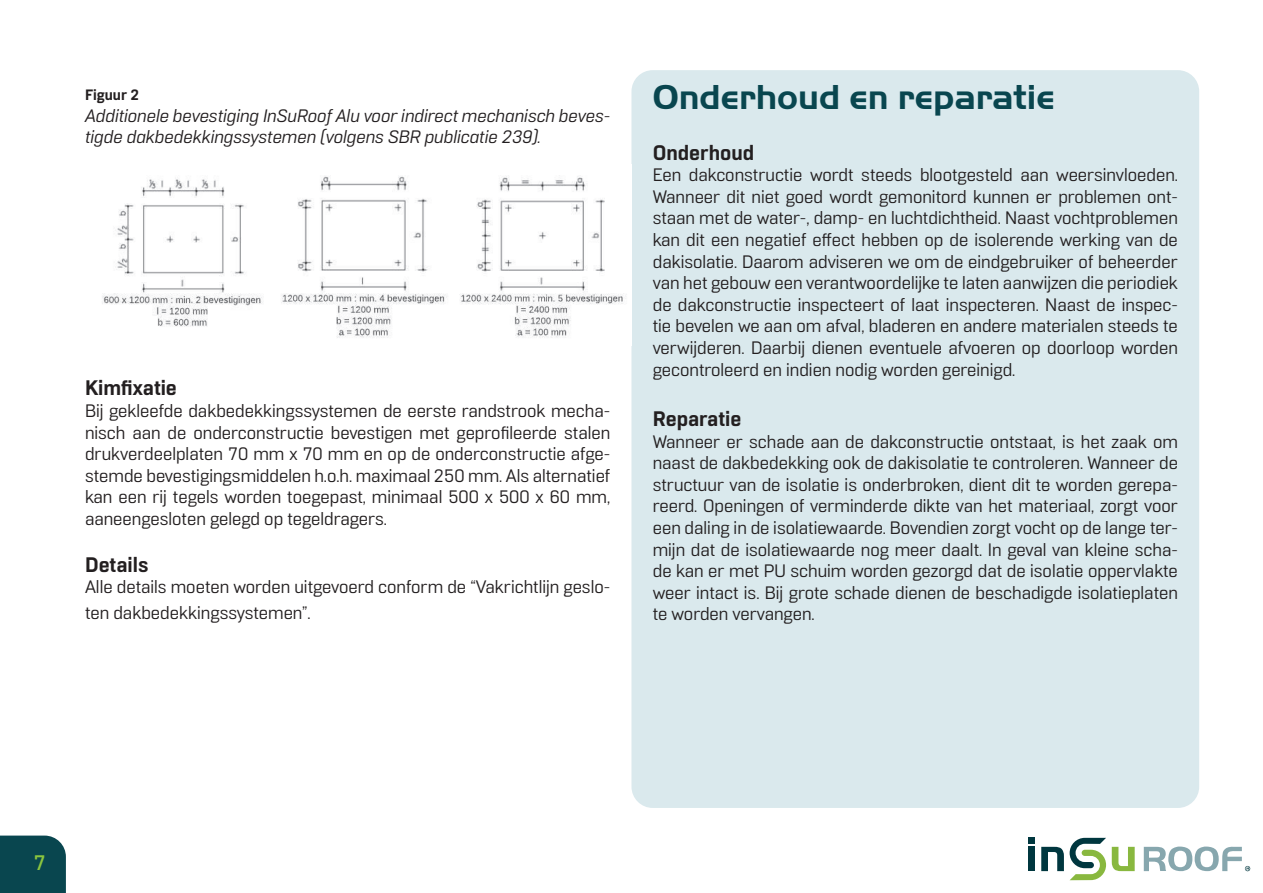
<style>
.page{position:relative;width:1263px;height:893px;background:#fff}
.page>*{position:absolute;margin:0;border:0;box-sizing:border-box;transform-origin:0 0}
.t1{font:700 36px "Handel Got D";color:#09464f}
.t2{font:700 21px "Normative Pro";color:#231f20}
.t3{font:500 21px "Normative Pro";color:#8bc63e}
.t4{font:18px/21.6px "Normative Pro";color:#231f20;text-align:justify}
.t5{font:italic 18px/21.6px "Normative Pro";color:#231f20}
.t6{font:700 15px "Normative Pro";color:#231f20}
</style>
<div class="page">
<div style="left:631px;top:70px;width:568px;height:738px;background:#dae9ed;border-radius:21px"></div>
<img style="left:102px;top:176px;width:524px;height:162px">
<div style="left:0;top:836px;width:66px;height:57px;background:#09464f"></div>
<svg style="left:1112px;top:847px;width:23px;height:24px"></svg>
<svg style="left:1041px;top:838px;width:65px;height:42px"></svg>
<div style="left:1028px;top:838px;width:7px;height:6px;background:#00373f"></div>
<div style="left:1028px;top:847px;width:7px;height:24px;background:#00373f"></div>
<svg style="left:1144px;top:846px;width:106px;height:25px"></svg>
<p class="t6" style="left:85px;top:86px;width:56px">Figuur 2</p>
<p class="t5" style="left:85px;top:105px;width:527px">Additionele bevestiging InSuRoof Alu voor indirect mechanisch beves&shy;tigde dakbedekkingssystemen (volgens SBR publicatie 239).</p>
<p class="t2" style="left:85px;top:375px;width:93px">Kimfixatie</p>
<p class="t4" style="left:85px;top:400px;width:527px">Bij gekleefde dakbedekkingssystemen de eerste randstrook mecha&shy;nisch aan de onderconstructie bevestigen met geprofileerde stalen drukverdeelplaten 70 mm x 70 mm en op de onderconstructie afge&shy;stemde bevestigingsmiddelen h.o.h. maximaal 250 mm. Als alternatief kan een rij tegels worden toegepast, minimaal 500 x 500 x 60 mm, aaneengesloten gelegd op tegeldragers.</p>
<p class="t2" style="left:85px;top:552px;width:65px">Details</p>
<p class="t4" style="left:85px;top:575px;width:527px;line-height:25.2px">Alle details moeten worden uitgevoerd conform de “Vakrichtlijn geslo&shy;ten dakbedekkingssystemen”.</p>
<h1 class="t1" style="left:653px;top:77px;width:403px">Onderhoud en reparatie</h1>
<p class="t2" style="left:653px;top:139px;width:103px">Onderhoud</p>
<p class="t4" style="left:653px;top:164px;width:527px">Een dakconstructie wordt steeds blootgesteld aan weersinvloeden.<br>Wanneer dit niet goed wordt gemonitord kunnen er problemen ont&shy;staan met de water-, damp- en luchtdichtheid. Naast vochtproblemen kan dit een negatief effect hebben op de isolerende werking van de dakisolatie. Daarom adviseren we om de eindgebruiker of beheerder van het gebouw een verantwoordelijke te laten aanwijzen die periodiek de dakconstructie inspecteert of laat inspecteren. Naast de inspec&shy;tie bevelen we aan om afval, bladeren en andere materialen steeds te verwijderen. Daarbij dienen eventuele afvoeren op doorloop worden gecontroleerd en indien nodig worden gereinigd.</p>
<p class="t2" style="left:653px;top:406px;width:90px">Reparatie</p>
<p class="t4" style="left:653px;top:431px;width:527px">Wanneer er schade aan de dakconstructie ontstaat, is het zaak om naast de dakbedekking ook de dakisolatie te controleren. Wanneer de structuur van de isolatie is onderbroken, dient dit te worden gerepa&shy;reerd. Openingen of verminderde dikte van het materiaal, zorgt voor een daling in de isolatiewaarde. Bovendien zorgt vocht op de lange ter&shy;mijn dat de isolatiewaarde nog meer daalt. In geval van kleine scha&shy;de kan er met PU schuim worden gezorgd dat de isolatie oppervlakte weer intact is. Bij grote schade dienen de beschadigde isolatieplaten te worden vervangen.</p>
<p class="t3" style="left:34px;top:850px;width:14px">7</p>
</div>
